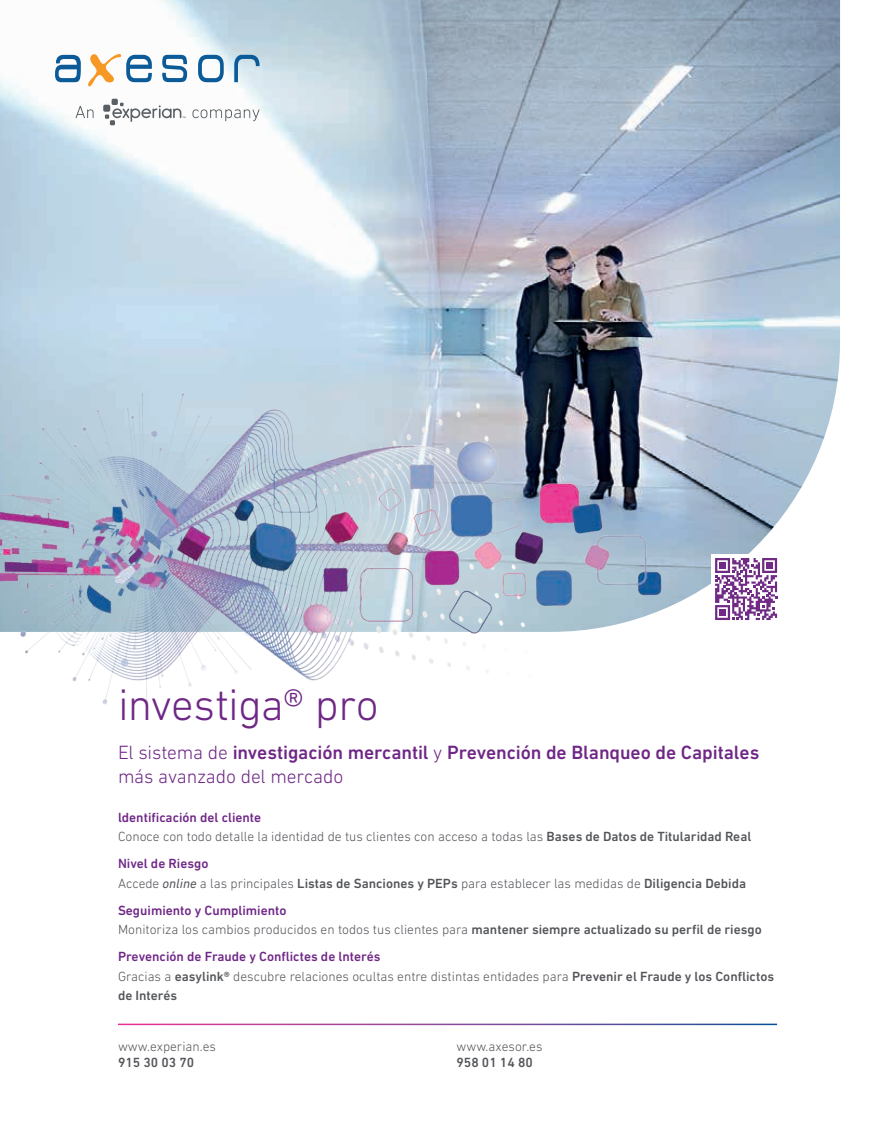
<style>
.page{position:relative;width:893px;height:1127px;background:#fff}
.page>*{position:absolute;margin:0;border:0;box-sizing:border-box;transform-origin:0 0}
.t1{font:300 45px "DIN Next LT Pro";letter-spacing:-.015em;color:#6f2786}
.t2{font:500 19.5px/24px "DIN Next LT Pro";letter-spacing:-.005em;color:#6f2786}
.t3{font:300 13.5px/19.5px "DIN Next LT Pro";color:#54555a}
.t4{font:500 13.5px "DIN Next LT Pro";color:#54555a}
.s1{font-weight:300}
.s2{font-weight:500;color:#6f2786}
.s3{font-weight:500}
.s4{font-weight:400;font-style:italic}
</style>
<div class="page">
<img style="left:0;top:0;width:840px;height:595px">
<img style="left:0;top:359px;width:692px;height:346px">
<div style="left:711px;top:554px;width:70px;height:70px;background:#fff"></div>
<svg style="left:715px;top:558px;width:62px;height:62px"></svg>
<div style="left:719px;top:562px;width:7px;height:7px;background:#702a85"></div>
<div style="left:766px;top:562px;width:7px;height:7px;background:#702a85"></div>
<div style="left:719px;top:609px;width:7px;height:7px;background:#702a85"></div>
<svg style="left:75px;top:106px;width:19px;height:12px"></svg>
<svg style="left:192px;top:109px;width:68px;height:12px"></svg>
<div style="left:103px;top:105px;width:7px;height:7px;background:#596065;border-radius:2px"></div>
<svg style="left:105px;top:99px;width:80px;height:26px"></svg>
<svg style="left:198px;top:55px;width:26px;height:27px"></svg>
<svg style="left:234px;top:55px;width:26px;height:27px"></svg>
<svg style="left:162px;top:55px;width:25px;height:27px"></svg>
<svg style="left:88px;top:54px;width:64px;height:33px"></svg>
<svg style="left:55px;top:55px;width:26px;height:27px"></svg>
<h1 class="t1" style="left:118px;top:679px;width:262px">investiga® pro</h1>
<h2 class="t2" style="left:118px;top:740px;width:643px"><span class="s1">El sistema de</span> investigación mercantil <span class="s1">y</span> Prevención de Blanqueo de Capitales <span class="s1">más avanzado del mercado</span></h2>
<p class="t3" style="left:118px;top:807px;width:635px"><span class="s2">ldentificación del cliente<br></span>Conoce con todo detalle la identidad de tus clientes con acceso a todas las <span class="s3">Bases de Datos de Titularidad Real</span></p>
<p class="t3" style="left:118px;top:854px;width:630px"><span class="s2">Nivel de Riesgo<br></span>Accede <span class="s4">online</span> a las principales <span class="s3">Listas de Sanciones y PEPs</span> para establecer las medidas de <span class="s3">Diligencia Debida</span></p>
<p class="t3" style="left:118px;top:900px;width:645px"><span class="s2">Seguimiento y Cumplimiento<br></span>Monitoriza los cambios producidos en todos tus clientes para <span class="s3">mantener siempre actualizado su perfil de riesgo</span></p>
<p class="t3" style="left:118px;top:947px;width:658px"><span class="s2">Prevención de Fraude y Conflictes de lnterés<br></span>Gracias a <span class="s3">easylink®</span> descubre relaciones ocultas entre distintas entidades para <span class="s3">Prevenir el Fraude y los Conflictos de Interés</span></p>
<p class="t3" style="left:118px;top:1036px;width:99px">www.experian.es</p>
<p class="t4" style="left:118px;top:1054px;width:78px">915 30 03 70</p>
<p class="t3" style="left:457px;top:1036px;width:87px">www.axesor.es</p>
<p class="t4" style="left:457px;top:1054px;width:78px">958 01 14 80</p>
</div>
